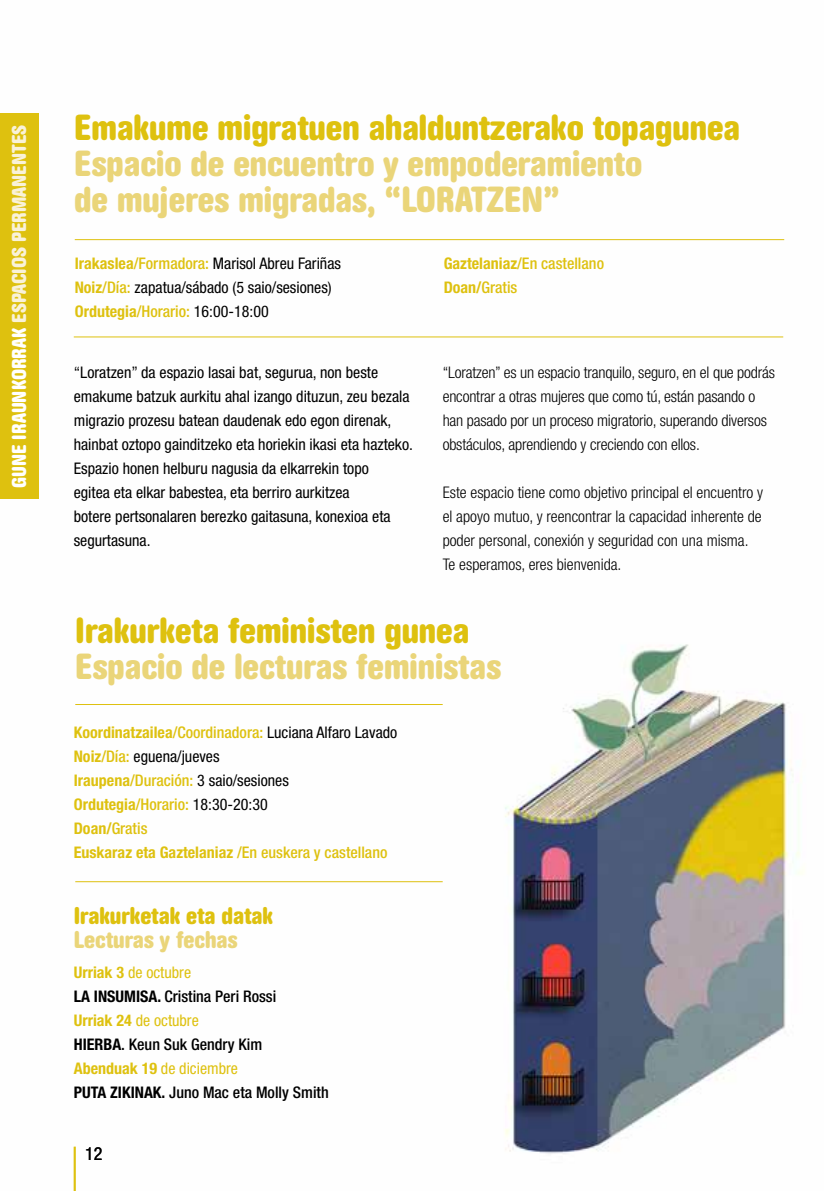
<style>
.page{position:relative;width:840px;height:1191px;background:#fff}
.page>*{position:absolute;margin:0;border:0;box-sizing:border-box;transform-origin:0 0}
.t1{font:700 condensed 36px/36px "AG Book Rounded";color:#ead579}
.t2{font:700 condensed 36px "AG Book Rounded";color:#dec10f}
.t3{font:700 condensed 24px "AG Book Rounded";color:#dec10f}
.t4{font:700 condensed 24px "AG Book Rounded";color:#ead579}
.t5{font:700 condensed 20px "AG Book Rounded";color:#f9f2d9}
.t6{font:condensed 18px "Helvetica Neue LT Pro";color:#000}
.t7{font:condensed 16px/24px "Helvetica Neue LT Pro";color:#000}
.t8{font:300 condensed 16px/24px "Helvetica Neue LT Pro";letter-spacing:-.01em;color:#000}
.t9{font:500 condensed 16px/24px "Helvetica Neue LT Pro";color:#dec10f}
.t10{font:500 condensed 16px/24px "Helvetica Neue LT Pro";color:#000}
.s1{color:#fff}
.s2{font-weight:700;color:#dec10f}
.s3{font-weight:500;color:#dec10f}
.s4{font-weight:700}
.s5{font-weight:400;color:#000}
.s6{font-weight:400;color:#dec10f}
</style>
<div class="page">
<img style="left:38px;top:113px;width:765px;height:1078px">
<hr style="left:75px;top:704px;width:367px;height:1px;background:#dec10f">
<hr style="left:75px;top:881px;width:367px;height:1px;background:#dec10f">
<hr style="left:75px;top:239px;width:708px;height:1px;background:#dec10f">
<hr style="left:74px;top:336px;width:708px;height:1px;background:#dec10f">
<div style="left:0;top:113px;width:38px;height:386px;background:#dec10f"></div>
<hr style="left:74px;top:1146px;width:2px;height:45px;background:#dec10f">
<p class="t5" style="left:8px;top:488px;width:365px;rotate:-90deg"><span class="s1">GUNE IRAUNKORRAK</span> ESPACIOS PERMANENTES</p>
<h1 class="t2" style="left:74px;top:107px;width:667px">Emakume migratuen ahalduntzerako topagunea</h1>
<h1 class="t1" style="left:74px;top:146px;width:569px">Espacio de encuentro y empoderamiento de mujeres migradas, “LORATZEN”</h1>
<p class="t7" style="left:75px;top:251px;width:267px"><span class="s2">Irakaslea</span><span class="s3">/Formadora:</span> Marisol Abreu Fariñas<br><span class="s2">Noiz</span><span class="s3">/Día:</span> zapatua/sábado (5 saio/sesiones)<br><span class="s2">Ordutegia</span><span class="s3">/Horario:</span> 16:00-18:00</p>
<p class="t9" style="left:443px;top:251px;width:162px"><span class="s4">Gaztelaniaz</span>/En castellano<br><span class="s4">Doan/</span>Gratis</p>
<p class="t7" style="left:74px;top:360px;width:340px">“Loratzen” da espazio lasai bat, segurua, non beste emakume batzuk aurkitu ahal izango dituzun, zeu bezala migrazio prozesu batean daudenak edo egon direnak, hainbat oztopo gainditzeko eta horiekin ikasi eta hazteko.<br>Espazio honen helburu nagusia da elkarrekin topo<br>egitea eta elkar babestea, eta berriro aurkitzea<br>botere pertsonalaren berezko gaitasuna, konexioa eta segurtasuna.</p>
<p class="t8" style="left:442px;top:360px;width:333px">“Loratzen” es un espacio tranquilo, seguro, en el que podrás encontrar a otras mujeres que como tú, están pasando o han pasado por un proceso migratorio, superando diversos obstáculos, aprendiendo y creciendo con ellos.</p>
<p class="t8" style="left:442px;top:480px;width:321px">Este espacio tiene como objetivo principal el encuentro y el apoyo mutuo, y reencontrar la capacidad inherente de poder personal, conexión y seguridad con una misma.<br>Te esperamos, eres bienvenida.</p>
<h1 class="t2" style="left:75px;top:609px;width:395px">Irakurketa feministen gunea</h1>
<h1 class="t1" style="left:75px;top:649px;width:427px">Espacio de lecturas feministas</h1>
<p class="t9" style="left:74px;top:720px;width:325px"><span class="s4">Koordinatzailea</span>/Coordinadora: <span class="s5">Luciana Alfaro Lavado </span><span class="s4">Noiz</span>/Día: <span class="s5">eguena/jueves<br></span><span class="s4">Iraupena</span>/Duración: <span class="s5">3 saio/sesiones </span><span class="s4">Ordutegia</span>/Horario: <span class="s5">18:30-20:30<br></span><span class="s4">Doan/</span>Gratis<br><span class="s4">Euskaraz eta Gaztelaniaz</span> /En euskera y castellano</p>
<h2 class="t3" style="left:74px;top:901px;width:201px">Irakurketak eta datak</h2>
<h2 class="t4" style="left:74px;top:925px;width:165px">Lecturas y fechas</h2>
<p class="t10" style="left:74px;top:960px;width:256px"><span class="s2">Urriak 3</span> <span class="s6">de octubre<br></span><span class="s4">LA INSUMISA.</span> Cristina Peri Rossi<br><span class="s2">Urriak 24</span> <span class="s6">de octubre<br></span><span class="s4">HIERBA</span>. Keun Suk Gendry Kim<br><span class="s2">Abenduak 19</span> <span class="s6">de diciembre<br></span><span class="s4">PUTA ZIKINAK.</span> Juno Mac eta Molly Smith</p>
<p class="t6" style="left:85px;top:1142px;width:19px">12</p>
</div>
